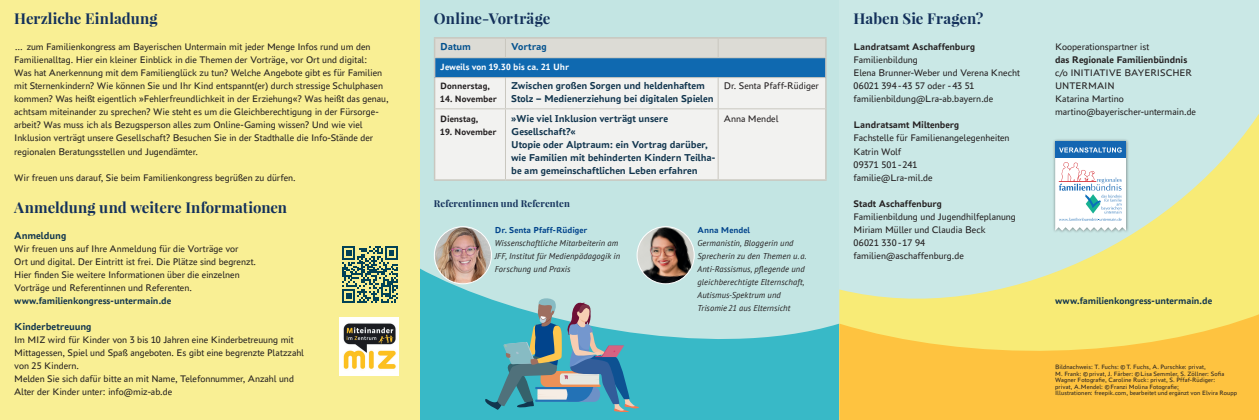
<style>
.page{position:relative;width:1259px;height:420px;background:#fff}
.page>*{position:absolute;margin:0;border:0;box-sizing:border-box;transform-origin:0 0}
.t1{font:700 15px "Playfair Display";letter-spacing:.005em;color:#14315b}
.t2{font:700 10.5px/13px "PT Astra Sans";letter-spacing:-.005em;color:#11354e}
.t3{font:700 10.5px "PT Astra Sans";letter-spacing:-.005em;color:#01508e}
.t4{font:10px/13px "PT Astra Sans";letter-spacing:-.005em;color:#231f20}
.t5{font:700 10px "PT Astra Sans";letter-spacing:-.005em;color:#231f20}
.t6{font:700 10px "PT Astra Sans";letter-spacing:-.01em;color:#11354e}
.t7{font:700 9.5px "PT Astra Sans";color:#231f20}
.t8{font:700 9.5px "PT Astra Sans";color:#fff}
.t9{font:700 9.5px "Playfair Display";letter-spacing:.005em;color:#14315b}
.t10{font:700 9px "PT Astra Sans";letter-spacing:.005em;color:#01448c}
.t11{font:italic 8.5px/13px "PT Sans";letter-spacing:.01em;color:#231f20}
.t12{font:6.5px/6.5px "PT Astra Sans";letter-spacing:.01em;color:#231f20}
</style>
<div class="page">
<div style="left:420px;top:0;width:419px;height:420px;background:#c3e5e3"></div>
<svg style="left:420px;top:266px;width:419px;height:154px;fill:#38b9c7"></svg>
<div style="left:839px;top:0;width:420px;height:420px;background:#cae8e6"></div>
<div style="left:0;top:0;width:420px;height:420px;background:#f9ef94"></div>
<svg style="left:485px;top:298px;width:154px;height:113px;background:#69a7b4"></svg>
<svg style="left:839px;top:114px;width:420px;height:198px"></svg>
<svg style="left:839px;top:312px;width:420px;height:108px;background:#fccd4e"></svg>
<div style="left:435px;top:78px;width:390px;height:101px;background:#f2f2f0"></div>
<hr style="left:434px;top:37px;width:71px;height:2px;background:#c9c7bf">
<hr style="left:505px;top:37px;width:213px;height:2px;background:#c9c7bf">
<hr style="left:718px;top:37px;width:108px;height:2px;background:#c9c7bf">
<hr style="left:434px;top:78px;width:1px;height:31px;background:#c9c7bf">
<hr style="left:825px;top:78px;width:1px;height:31px;background:#c9c7bf">
<hr style="left:434px;top:109px;width:1px;height:70px;background:#c9c7bf">
<hr style="left:825px;top:109px;width:1px;height:70px;background:#c9c7bf">
<hr style="left:434px;top:179px;width:71px;height:2px;background:#c9c7bf">
<hr style="left:505px;top:179px;width:213px;height:2px;background:#c9c7bf">
<hr style="left:718px;top:179px;width:108px;height:2px;background:#c9c7bf">
<svg style="left:434px;top:39px;width:392px;height:39px;background:#74a1c2"></svg>
<hr style="left:435px;top:57px;width:70px;height:1px;background:#c9c7bf">
<hr style="left:505px;top:57px;width:213px;height:1px;background:#c9c7bf">
<hr style="left:718px;top:57px;width:107px;height:1px;background:#c9c7bf">
<hr style="left:435px;top:77px;width:70px;height:1px;background:#c9c7bf">
<hr style="left:505px;top:77px;width:213px;height:1px;background:#c9c7bf">
<hr style="left:505px;top:78px;width:1px;height:30px;background:#c9c7bf">
<hr style="left:718px;top:77px;width:107px;height:1px;background:#c9c7bf">
<hr style="left:717px;top:78px;width:1px;height:30px;background:#c9c7bf">
<hr style="left:435px;top:108px;width:70px;height:1px;background:#c9c7bf">
<hr style="left:505px;top:108px;width:213px;height:1px;background:#c9c7bf">
<hr style="left:505px;top:109px;width:1px;height:70px;background:#c9c7bf">
<hr style="left:718px;top:108px;width:107px;height:1px;background:#c9c7bf">
<hr style="left:717px;top:109px;width:1px;height:70px;background:#c9c7bf">
<svg style="left:342px;top:246px;width:56px;height:56px"></svg>
<img style="left:434px;top:226px;width:57px;height:58px;border-radius:29px">
<div style="left:434px;top:226px;width:58px;height:58px;border:1px solid #fff;border-radius:50%"></div>
<img style="left:637px;top:226px;width:57px;height:58px;border-radius:29px">
<div style="left:636px;top:226px;width:58px;height:58px;border:1px solid #fff;border-radius:50%"></div>
<div style="left:339px;top:317px;width:60px;height:58px;background:#fff"></div>
<img style="left:343px;top:323px;width:53px;height:46px">
<div style="left:1052px;top:138px;width:77px;height:95px;background:#231f20;opacity:.5"></div>
<svg style="left:1055px;top:141px;width:71px;height:90px;background:#c5d8e7"></svg>
<h1 class="t1" style="left:14px;top:9px;width:145px">Herzliche Einladung</h1>
<p class="t4" style="left:14px;top:40px;width:376px">… zum Familienkongress am Bayerischen Untermain mit jeder Menge Infos rund um den Familienalltag. Hier ein kleiner Einblick in die Themen der Vorträge, vor Ort und digital:<br>Was hat Anerkennung mit dem Familienglück zu tun? Welche Angebote gibt es für Familien mit Sternenkindern? Wie können Sie und Ihr Kind entspannt(er) durch stressige Schulphasen kommen? Was heißt eigentlich »Fehlerfreundlichkeit in der Erziehung«? Was heißt das genau, achtsam miteinander zu sprechen? Wie steht es um die Gleichberechtigung in der Fürsorge-- arbeit? Was muss ich als Bezugsperson alles zum Online-Gaming wissen? Und wie viel Inklusion verträgt unsere Gesellschaft? Besuchen Sie in der Stadthalle die Info-Stände der regionalen Beratungsstellen und Jugendämter.</p>
<p class="t4" style="left:14px;top:170px;width:283px">Wir freuen uns darauf, Sie beim Familienkongress begrüßen zu dürfen.</p>
<h1 class="t1" style="left:14px;top:198px;width:274px">Anmeldung und weitere Informationen</h1>
<p class="t2" style="left:14px;top:229px;width:54px">Anmeldung</p>
<p class="t4" style="left:14px;top:242px;width:243px">Wir freuen uns auf Ihre Anmeldung für die Vorträge vor<br>Ort und digital. Der Eintritt ist frei. Die Plätze sind begrenzt.<br>Hier finden Sie weitere Informationen über die einzelnen Vorträge und Referentinnen und Referenten.</p>
<p class="t6" style="left:14px;top:294px;width:158px">www.familienkongress-untermain.de</p>
<p class="t2" style="left:14px;top:320px;width:79px">Kinderbetreuung</p>
<p class="t4" style="left:14px;top:333px;width:291px">Im MIZ wird für Kinder von 3 bis 10 Jahren eine Kinderbetreuung mit Mittagessen, Spiel und Spaß angeboten. Es gibt eine begrenzte Platzzahl von 25 Kindern.<br>Melden Sie sich dafür bitte an mit Name, Telefonnummer, Anzahl und Alter der Kinder unter: info@miz-ab.de</p>
<h1 class="t1" style="left:434px;top:9px;width:118px">Online-Vorträge</h1>
<p class="t3" style="left:440px;top:40px;width:32px">Datum</p>
<p class="t3" style="left:511px;top:40px;width:37px">Vortrag</p>
<p class="t8" style="left:440px;top:60px;width:130px">Jeweils von 19.30 bis ca. 21 Uhr</p>
<p class="t7" style="left:440px;top:80px;width:51px">Donnerstag,</p>
<p class="t7" style="left:440px;top:93px;width:58px">14. November</p>
<p class="t2" style="left:511px;top:79px;width:204px">Zwischen großen Sorgen und heldenhaftem<br>Stolz – Medienerziehung bei digitalen Spielen</p>
<p class="t4" style="left:724px;top:79px;width:96px">Dr. Senta Pfaff-Rüdiger</p>
<p class="t7" style="left:440px;top:112px;width:40px">Dienstag,</p>
<p class="t7" style="left:440px;top:125px;width:58px">19. November</p>
<p class="t2" style="left:511px;top:112px;width:206px">»Wie viel Inklusion verträgt unsere Gesellschaft?«<br>Utopie oder Alptraum: ein Vortrag darüber, wie Familien mit behinderten Kindern Teilha&shy;be am gemeinschaftlichen Leben erfahren</p>
<p class="t4" style="left:724px;top:112px;width:56px">Anna Mendel</p>
<p class="t9" style="left:434px;top:197px;width:138px">Referentinnen und Referenten</p>
<p class="t10" style="left:495px;top:223px;width:94px">Dr. Senta Pfaff-Rüdiger</p>
<p class="t11" style="left:495px;top:236px;width:127px">Wissenschaftliche Mitarbeiterin am<br>JFF, Institut für Medienpädagogik in<br>Forschung und Praxis</p>
<p class="t10" style="left:697px;top:223px;width:54px">Anna Mendel</p>
<p class="t11" style="left:697px;top:236px;width:111px">Germanistin, Bloggerin und<br>Sprecherin zu den Themen u. a.<br>Anti-Rassismus, pflegende und gleichberechtigte Elternschaft,<br>Autismus-Spektrum und<br>Trisomie21 aus Elternsicht</p>
<h1 class="t1" style="left:853px;top:9px;width:131px">Haben Sie Fragen?</h1>
<p class="t5" style="left:853px;top:40px;width:123px">Landratsamt Aschaffenburg</p>
<p class="t4" style="left:853px;top:53px;width:168px">Familienbildung<br>Elena Brunner-Weber und Verena Knecht<br>06021 394- 43 57 oder -43 51 familienbildung@Lra-ab.bayern.de</p>
<p class="t5" style="left:853px;top:118px;width:107px">Landratsamt Miltenberg</p>
<p class="t4" style="left:853px;top:131px;width:158px">Fachstelle für Familienangelegenheiten<br>Katrin Wolf<br>09371 501- 241<br>familie@Lra-mil.de</p>
<p class="t5" style="left:853px;top:196px;width:90px">Stadt Aschaffenburg</p>
<p class="t4" style="left:853px;top:209px;width:164px">Familienbildung und Jugendhilfeplanung<br>Miriam Müller und Claudia Beck<br>06021 330-17 94 familien@aschaffenburg.de</p>
<p class="t4" style="left:1055px;top:40px;width:96px">Kooperationspartner ist</p>
<p class="t5" style="left:1055px;top:53px;width:134px">das Regionale Familienbündnis</p>
<p class="t4" style="left:1055px;top:66px;width:142px">c/o INITIATIVE BAYERISCHER<br>UNTERMAIN<br>Katarina Martino martino@bayerischer-untermain.de</p>
<p class="t6" style="left:1055px;top:294px;width:158px">www.familienkongress-untermain.de</p>
<p class="t12" style="left:1055px;top:363px;width:183px">Bildnachweis: T. Fuchs: ©T. Fuchs, A. Purschke: privat,<br>M. Frank: ©privat, J. Färber: ©Lisa Semmler, S. Zöllner: Sofia Wagner Fotografie, Caroline Ruck: privat, S. Pffaf-Rüdiger:<br>privat, A.Mendel: ©Franzi Molina Fotografie;<br>Illustrationen: freepik.com, bearbeitet und ergänzt von Elvira Roupp</p>
</div>
